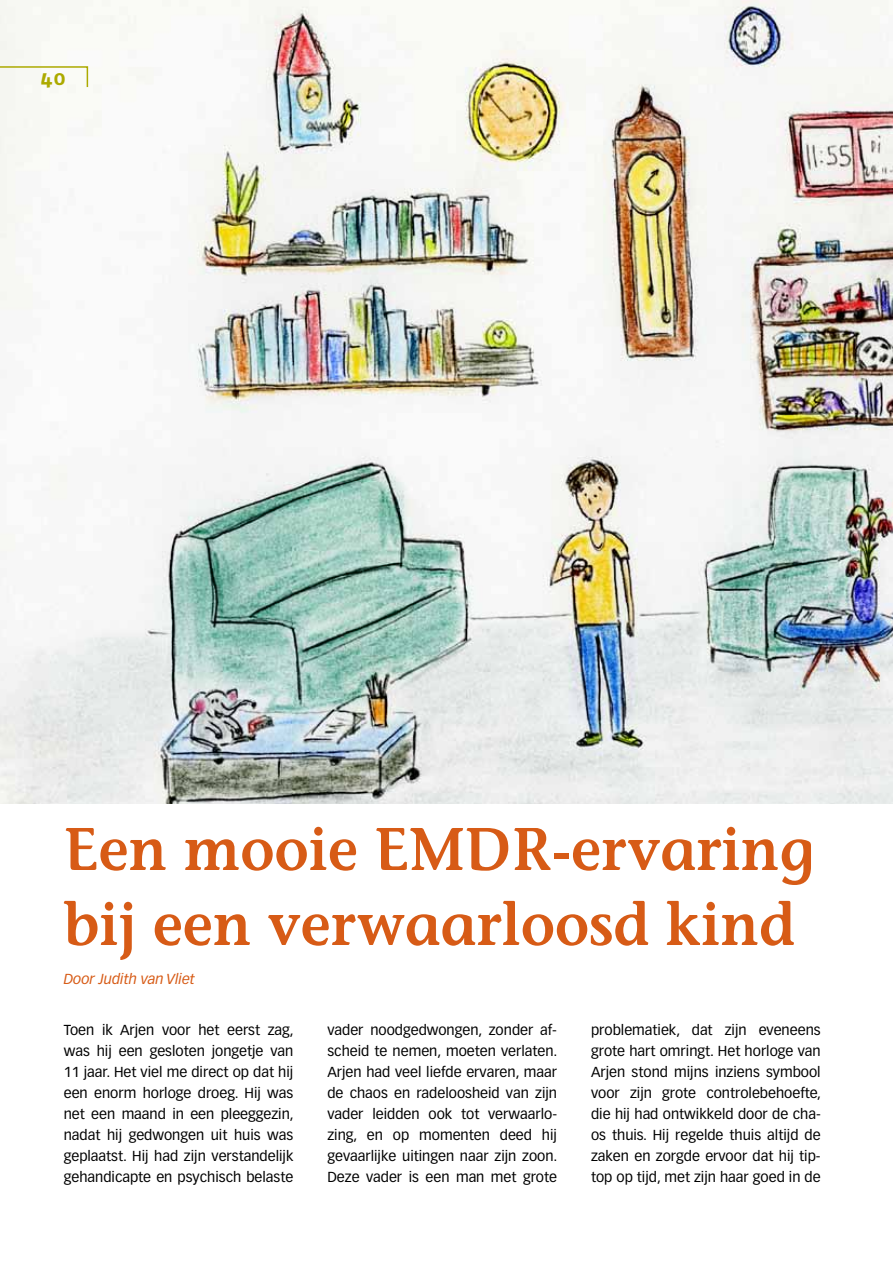
<style>
.page{position:relative;width:893px;height:1263px;background:#fff}
.page>*{position:absolute;margin:0;border:0;box-sizing:border-box;transform-origin:0 0}
.t1{font:600 60px/75px "Stone Informal";color:#d75b16;scale:.95 1}
.t2{font:700 21px "Fago No";color:#acaa00}
.t3{font:14.25px/21px "Vectora LH";color:#000;text-align:justify}
.t4{font:italic 14.25px "Vectora LH";color:#d75b16}
</style>
<div class="page">
<img style="left:0;top:0;width:893px;height:804px">
<svg style="left:0;top:65px;width:89px;height:24px"></svg>
<h2 class="t2" style="left:41px;top:65px;width:27px">40</h2>
<h1 class="t1" style="left:64px;top:812px;width:791px">Een mooie EMDR-ervaring bij een verwaarloosd kind</h1>
<p class="t4" style="left:64px;top:971px;width:133px">Door Judith van Vliet</p>
<p class="t3" style="left:64px;top:1019px;width:232px">Toen ik Arjen voor het eerst zag, was hij een gesloten jongetje van 11 jaar. Het viel me direct op dat hij een enorm horloge droeg. Hij was net een maand in een pleeggezin, nadat hij gedwongen uit huis was geplaatst. Hij had zijn verstandelijk gehandicapte en psychisch belaste</p>
<p class="t3" style="left:327px;top:1019px;width:232px">vader noodgedwongen, zonder af&shy;scheid te nemen, moeten verlaten.<br>Arjen had veel liefde ervaren, maar de chaos en radeloosheid van zijn vader leidden ook tot verwaarlo&shy;zing, en op momenten deed hij gevaarlijke uitingen naar zijn zoon.<br>Deze vader is een man met grote</p>
<p class="t3" style="left:591px;top:1020px;width:232px">problematiek, dat zijn eveneens grote hart omringt. Het horloge van Arjen stond mijns inziens symbool voor zijn grote controlebehoefte, die hij had ontwikkeld door de cha&shy;os thuis. Hij regelde thuis altijd de zaken en zorgde ervoor dat hij tip&shy;top op tijd, met zijn haar goed in de</p>
</div>
